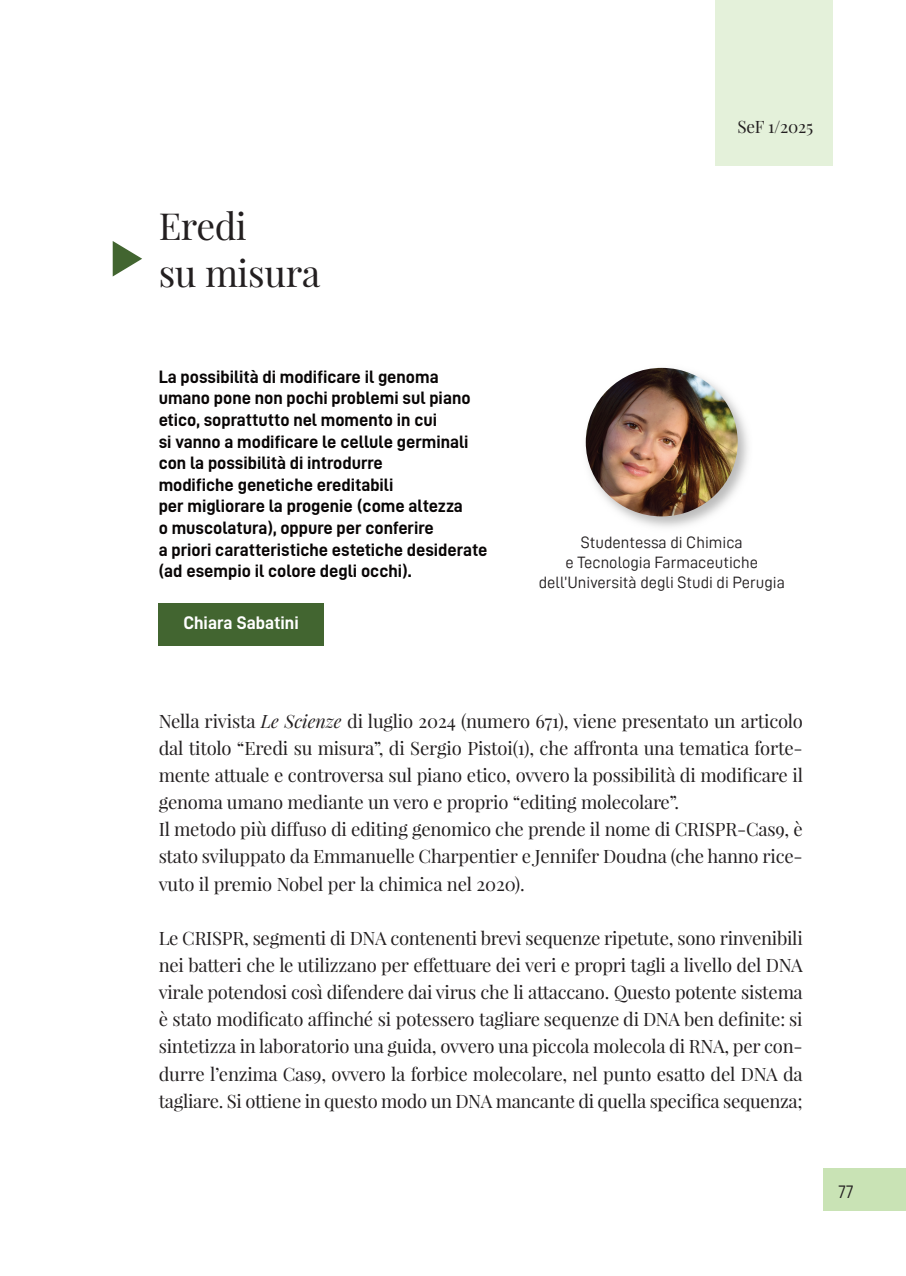
<style>
.page{position:relative;width:906px;height:1276px;background:#fff}
.page>*{position:absolute;margin:0;border:0;box-sizing:border-box;transform-origin:0 0}
.t1{font:36.3px "Playfair Display";letter-spacing:-.01em;color:#231f20}
.t2{font:18.15px "D DIN Bold";color:#fff}
.t3{font:18.15px "D DIN";color:#231f20}
.t4{font:18px/27.2px "Playfair Display";letter-spacing:-.015em;color:#231f20;text-align:justify}
.t5{font:18px/21.6px "D DIN Bold";color:#080505}
.t6{font:16.65px "Playfair Display";letter-spacing:-.01em;color:#231f20}
.t7{font:16.5px "D DIN";color:#231f20}
.s1{font-style:italic}
</style>
<div class="page">
<div style="left:823px;top:1168px;width:83px;height:42px;background:#c9e3b5"></div>
<img style="left:585px;top:367px;width:163px;height:160px">
<img style="left:586px;top:368px;width:151px;height:148px;border-radius:50%">
<svg style="left:113px;top:241px;width:29px;height:35px"></svg>
<div style="left:159px;top:603px;width:165px;height:42px;background:#426530"></div>
<div style="left:715px;top:0;width:117px;height:165px;background:#e4f1da"></div>
<p class="t1" style="left:159px;top:211px;width:90px">Eredi</p>
<p class="t1" style="left:159px;top:258px;width:163px">su misura</p>
<p class="t5" style="left:159px;top:367px;width:313px">La possibilità di modificare il genoma umano pone non pochi problemi sul piano etico, soprattutto nel momento in cui</p>
<p class="t5" style="left:159px;top:432px;width:311px">si vanno a modificare le cellule germinali con la possibilità di introdurre</p>
<p class="t5" style="left:159px;top:475px;width:236px">modifiche genetiche ereditabili</p>
<p class="t5" style="left:159px;top:497px;width:306px">per migliorare la progenie (come altezza</p>
<p class="t5" style="left:159px;top:518px;width:277px">o muscolatura), oppure per conferire</p>
<p class="t5" style="left:159px;top:540px;width:330px">a priori caratteristiche estetiche desiderate (ad esempio il colore degli occhi).</p>
<p class="t2" style="left:184px;top:616px;width:117px">Chiara Sabatini</p>
<p class="t6" style="left:737px;top:120px;width:77px">SeF 1/2025</p>
<p class="t7" style="left:581px;top:535px;width:163px">Studentessa di Chimica</p>
<p class="t7" style="left:565px;top:554px;width:194px">e Tecnologia Farmaceutiche</p>
<p class="t7" style="left:539px;top:574px;width:248px">dell’Università degli Studi di Perugia</p>
<p class="t4" style="left:159px;top:708px;width:646px">Nella rivista <span class="s1">Le Scienze</span> di luglio 2024 (numero 671), viene presentato un articolo dal titolo “Eredi su misura”, di Sergio Pistoi(1), che affronta una tematica forte&shy;mente attuale e controversa sul piano etico, ovvero la possibilità di modificare il genoma umano mediante un vero e proprio “editing molecolare”.</p>
<p class="t4" style="left:159px;top:817px;width:645px">Il metodo più diffuso di editing genomico che prende il nome di CRISPR-Cas9, è stato sviluppato da Emmanuelle Charpentier e Jennifer Doudna (che hanno rice&shy;vuto il premio Nobel per la chimica nel 2020).</p>
<p class="t4" style="left:159px;top:925px;width:645px">Le CRISPR, segmenti di DNA contenenti brevi sequenze ripetute, sono rinvenibili nei batteri che le utilizzano per effettuare dei veri e propri tagli a livello del DNA virale potendosi così difendere dai virus che li attaccano. Questo potente sistema è stato modificato affinché si potessero tagliare sequenze di DNA ben definite: si sintetizza in laboratorio una guida, ovvero una piccola molecola di RNA, per con&shy;durre l’enzima Cas9, ovvero la forbice molecolare, nel punto esatto del DNA da tagliare. Si ottiene in questo modo un DNA mancante di quella specifica sequenza;</p>
<p class="t3" style="left:838px;top:1183px;width:17px">77</p>
</div>
